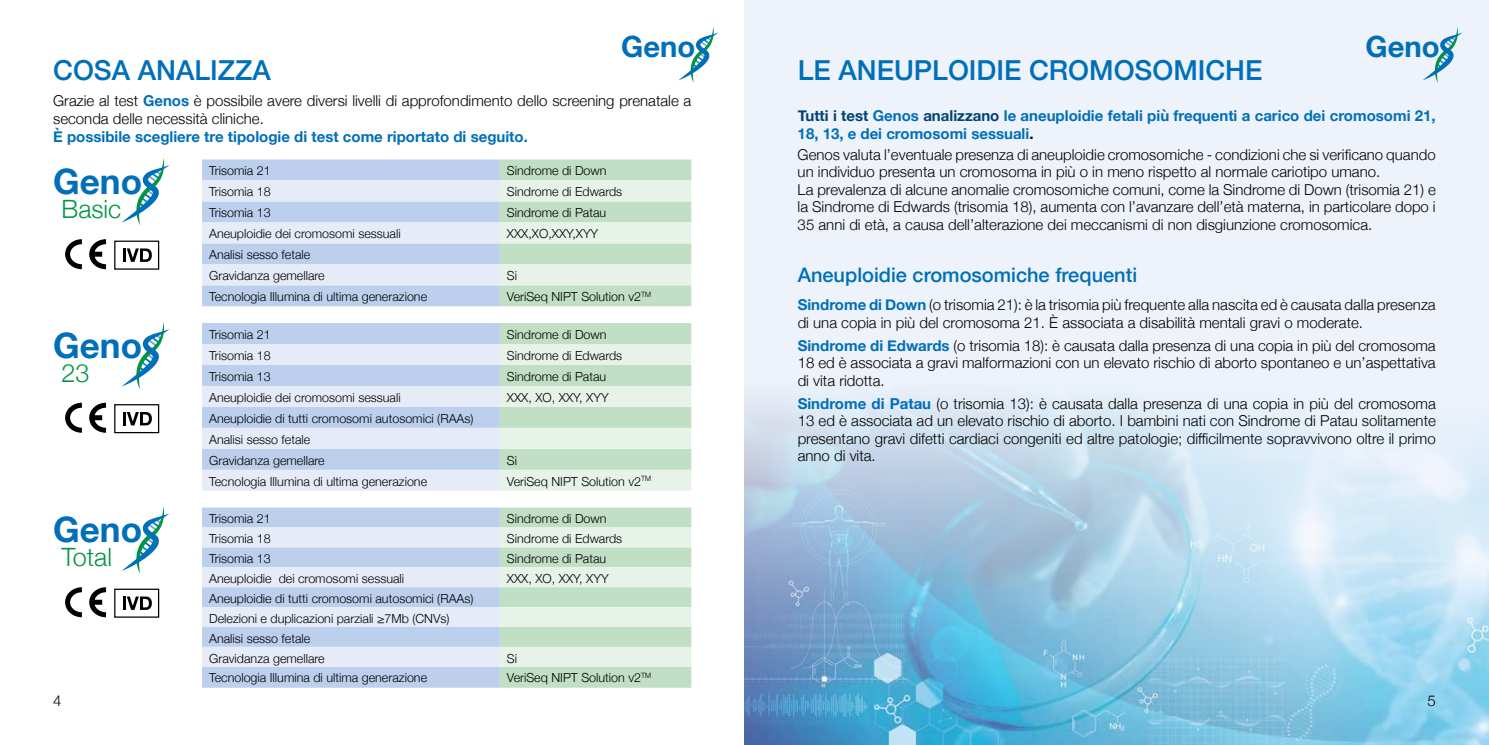
<style>
.page{position:relative;width:1489px;height:745px;background:#fff}
.page>*{position:absolute;margin:0;border:0;box-sizing:border-box;transform-origin:0 0}
.t1{font:700 35px "Helvetica Neue";color:#006fb9}
.t2{font:700 29.25px "Helvetica Neue";color:#006fb9}
.t3{font:500 27.5px "Helvetica Neue";color:#006fb9}
.t4{font:300 25.25px "Helvetica Neue";color:#009641}
.t5{font:500 20px "Helvetica Neue";color:#006fb9}
.t6{font:300 15px/17.5px "Helvetica Neue";color:#000}
.t7{font:700 15px/17.5px "Helvetica Neue";color:#006fb9}
.t8{font:300 12.5px/21px "Helvetica Neue";color:#000}
.s1{font-weight:700;color:#006fb9}
.s2{color:#004473}
.s3{color:#000}
</style>
<div class="page">
<svg style="left:202px;top:159px;width:489px;height:147px;background:#cfe1e6"></svg>
<svg style="left:122px;top:158px;width:47px;height:67px"></svg>
<hr style="left:123px;top:248px;width:3px;height:14px;background:#000">
<svg style="left:127px;top:248px;width:25px;height:14px"></svg>
<div style="left:114px;top:240px;width:45px;height:29px;border:1px solid #000"></div>
<svg style="left:65px;top:239px;width:42px;height:31px"></svg>
<svg style="left:122px;top:322px;width:47px;height:67px"></svg>
<svg style="left:202px;top:323px;width:489px;height:167px;background:#d1e2e7"></svg>
<svg style="left:123px;top:412px;width:29px;height:13px"></svg>
<div style="left:114px;top:404px;width:45px;height:29px;border:1px solid #000"></div>
<svg style="left:65px;top:402px;width:42px;height:31px"></svg>
<svg style="left:202px;top:507px;width:489px;height:180px;background:#d0e1e6"></svg>
<svg style="left:123px;top:596px;width:29px;height:13px"></svg>
<div style="left:114px;top:588px;width:45px;height:29px;border:1px solid #000"></div>
<svg style="left:65px;top:587px;width:42px;height:31px"></svg>
<svg style="left:122px;top:506px;width:47px;height:67px"></svg>
<svg style="left:678px;top:27px;width:40px;height:56px"></svg>
<div style="left:744px;top:0;width:744px;height:744px;background:#eef3fb"></div>
<svg style="left:1422px;top:27px;width:40px;height:56px"></svg>
<img style="left:744px;top:397px;width:744px;height:347px">
<h2 class="t2" style="left:621px;top:23px;width:76px">Geno</h2>
<h3 class="t3" style="left:53px;top:48px;width:219px">COSA ANALIZZA</h3>
<p class="t6" style="left:53px;top:91px;width:639px;line-height:18px">Grazie al test <span class="s1">Genos</span> è possibile avere diversi livelli di approfondimento dello screening prenatale a seconda delle necessità cliniche.</p>
<p class="t7" style="left:53px;top:128px;width:476px">È possibile scegliere tre tipologie di test come riportato di seguito.</p>
<p class="t8" style="left:209px;top:159px;width:63px">Trisomia 21</p>
<p class="t8" style="left:507px;top:159px;width:101px">Sindrome di Down</p>
<p class="t8" style="left:209px;top:180px;width:63px">Trisomia 18</p>
<p class="t8" style="left:507px;top:180px;width:117px">Sindrome di Edwards</p>
<p class="t8" style="left:209px;top:201px;width:63px">Trisomia 13</p>
<p class="t8" style="left:507px;top:201px;width:101px">Sindrome di Patau</p>
<p class="t8" style="left:209px;top:222px;width:193px">Aneuploidie dei cromosomi sessuali</p>
<p class="t8" style="left:507px;top:222px;width:93px">XXX,XO,XXY,XYY</p>
<p class="t8" style="left:209px;top:243px;width:117px">Analisi sesso fetale<br>Gravidanza gemellare</p>
<h1 class="t1" style="left:53px;top:154px;width:90px">Geno</h1>
<h3 class="t4" style="left:62px;top:188px;width:61px">Basic</h3>
<p class="t8" style="left:507px;top:264px;width:12px">Si</p>
<h1 class="t1" style="left:53px;top:317px;width:90px">Geno</h1>
<h3 class="t4" style="left:62px;top:352px;width:30px">23</h3>
<h1 class="t1" style="left:53px;top:502px;width:90px">Geno</h1>
<h3 class="t4" style="left:62px;top:536px;width:52px">Total</h3>
<p class="t6" style="left:53px;top:690px;width:10px">4</p>
<p class="t8" style="left:209px;top:285px;width:219px">Tecnologia Illumina di ultima generazione</p>
<p class="t8" style="left:507px;top:285px;width:146px">VeriSeq NIPT Solution v2<sup>TM</sup></p>
<p class="t8" style="left:209px;top:322px;width:63px">Trisomia 21</p>
<p class="t8" style="left:507px;top:322px;width:101px">Sindrome di Down</p>
<p class="t8" style="left:209px;top:343px;width:63px">Trisomia 18</p>
<p class="t8" style="left:507px;top:343px;width:117px">Sindrome di Edwards</p>
<p class="t8" style="left:209px;top:364px;width:63px">Trisomia 13</p>
<p class="t8" style="left:507px;top:364px;width:101px">Sindrome di Patau</p>
<p class="t8" style="left:209px;top:385px;width:193px">Aneuploidie dei cromosomi sessuali</p>
<p class="t8" style="left:507px;top:385px;width:103px">XXX, XO, XXY, XYY</p>
<p class="t8" style="left:209px;top:406px;width:266px">Aneuploidie di tutti cromosomi autosomici (RAAs)<br>Analisi sesso fetale<br>Gravidanza gemellare</p>
<p class="t8" style="left:507px;top:448px;width:12px">Si</p>
<p class="t8" style="left:209px;top:469px;width:219px">Tecnologia Illumina di ultima generazione</p>
<p class="t8" style="left:507px;top:469px;width:146px">VeriSeq NIPT Solution v2<sup>TM</sup></p>
<p class="t8" style="left:209px;top:507px;width:63px">Trisomia 21</p>
<p class="t8" style="left:507px;top:507px;width:101px">Sindrome di Down</p>
<p class="t8" style="left:209px;top:527px;width:63px">Trisomia 18</p>
<p class="t8" style="left:507px;top:527px;width:117px">Sindrome di Edwards</p>
<p class="t8" style="left:209px;top:546px;width:63px">Trisomia 13</p>
<p class="t8" style="left:507px;top:546px;width:101px">Sindrome di Patau</p>
<p class="t8" style="left:209px;top:566px;width:196px">Aneuploidie dei cromosomi sessuali</p>
<p class="t8" style="left:507px;top:566px;width:103px">XXX, XO, XXY, XYY</p>
<p class="t8" style="left:209px;top:587px;width:266px;line-height:19.9px">Aneuploidie di tutti cromosomi autosomici (RAAs)<br>Delezioni e duplicazioni parziali ≥7Mb (CNVs)<br>Analisi sesso fetale<br>Gravidanza gemellare</p>
<p class="t8" style="left:507px;top:646px;width:12px">Si</p>
<p class="t8" style="left:209px;top:666px;width:219px">Tecnologia Illumina di ultima generazione</p>
<p class="t8" style="left:507px;top:666px;width:146px">VeriSeq NIPT Solution v2<sup>TM</sup></p>
<h3 class="t3" style="left:797px;top:48px;width:466px">LE ANEUPLOIDIE CROMOSOMICHE</h3>
<h2 class="t2" style="left:1365px;top:23px;width:76px">Geno</h2>
<p class="t7" style="left:797px;top:107px;width:639px"><span class="s2">Tutti i test</span> Genos <span class="s2">analizzano</span> le aneuploidie fetali più frequenti a carico dei cromosomi 21,<br>18, 13, e dei cromosomi sessuali<span class="s3">.</span></p>
<p class="t6" style="left:797px;top:144px;width:639px">Genos valuta l’eventuale presenza di aneuploidie cromosomiche - condizioni che si verificano quando un individuo presenta un cromosoma in più o in meno rispetto al normale cariotipo umano.<br>La prevalenza di alcune anomalie cromosomiche comuni, come la Sindrome di Down (trisomia 21) e la Sindrome di Edwards (trisomia 18), aumenta con l’avanzare dell’età materna, in particolare dopo i 35 anni di età, a causa dell’alterazione dei meccanismi di non disgiunzione cromosomica.</p>
<h3 class="t5" style="left:797px;top:259px;width:341px">Aneuploidie cromosomiche frequenti</h3>
<p class="t6" style="left:797px;top:295px;width:639px"><span class="s1">Sindrome di Down</span> (o trisomia 21): è la trisomia più frequente alla nascita ed è causata dalla presenza di una copia in più del cromosoma 21. È associata a disabilità mentali gravi o moderate.</p>
<p class="t6" style="left:797px;top:335px;width:639px;text-align:justify"><span class="s1">Sindrome di Edwards</span> (o trisomia 18): è causata dalla presenza di una copia in più del cromosoma 18 ed è associata a gravi malformazioni con un elevato rischio di aborto spontaneo e un’aspettativa di vita ridotta.</p>
<p class="t6" style="left:797px;top:393px;width:639px;text-align:justify"><span class="s1">Sindrome di Patau</span> (o trisomia 13): è causata dalla presenza di una copia in più del cromosoma 13 ed è associata ad un elevato rischio di aborto. I bambini nati con Sindrome di Patau solitamente presentano gravi difetti cardiaci congeniti ed altre patologie; difficilmente sopravvivono oltre il primo anno di vita.</p>
<p class="t6" style="left:1427px;top:690px;width:10px">5</p>
</div>
